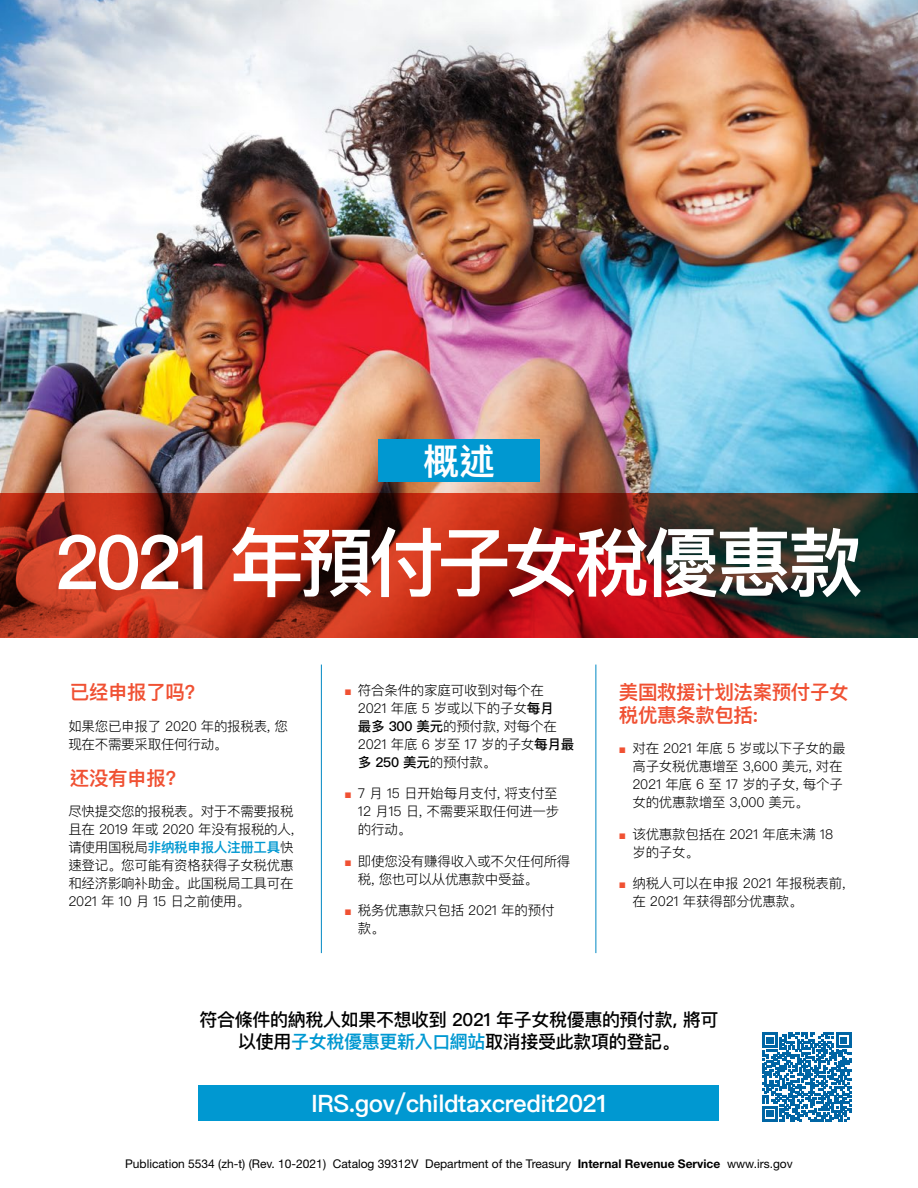
<style>
.page{position:relative;width:918px;height:1188px;background:#fff}
.page>*{position:absolute;margin:0;border:0;box-sizing:border-box;transform-origin:0 0}
.t1{font:600 75px "Ping Fang HK";letter-spacing:-.06em;color:#fff}
.t2{font:600 36px "Ping Fang HK";color:#fff}
.t3{font:600 24px "Ping Fang HK";letter-spacing:-.02em;color:#fff}
.t4{font:600 19.5px/22.5px "Ping Fang HK";letter-spacing:-.02em;color:#f05133}
.t5{font:500 18px/22.5px "Ping Fang HK";letter-spacing:-.02em;color:#000;text-align:center}
.t6{font:300 13.5px/18px "Ping Fang HK";letter-spacing:-.015em;color:#000}
.t7{font:12px "Helvetica Neue LT Std";color:#000}
.s1{font-weight:600;color:#0098d1}
.s2{font-family:"Arial";font-weight:400;font-size:12px;color:#f05133}
.s3{font-weight:500}
.s4{font-weight:700}
</style>
<div class="page">
<img style="left:0;top:0;width:918px;height:493px">
<div style="left:199px;top:1085px;width:520px;height:35px;background:#0098d1"></div>
<div style="left:378px;top:440px;width:162px;height:42px;background:#0098d1"></div>
<svg style="left:0;top:493px;width:918px;height:145px;background:#88271b"></svg>
<hr style="left:321px;top:665px;width:1px;height:288px;background:#0088c3">
<hr style="left:596px;top:665px;width:1px;height:288px;background:#0088c3">
<svg style="left:762px;top:1032px;width:89px;height:89px"></svg>
<p class="t2" style="left:423px;top:439px;width:73px">概述</p>
<h1 class="t1" style="left:55px;top:516px;width:810px">2021 年預付子女稅優惠款</h1>
<h2 class="t4" style="left:70px;top:681px;width:127px">已经申报了吗?</h2>
<p class="t6" style="left:68px;top:717px;width:221px">如果您已申报了 2020 年的报税表, 您现在不需要采取任何行动。</p>
<h2 class="t4" style="left:70px;top:766px;width:108px">还没有申报?</h2>
<p class="t6" style="left:68px;top:802px;width:227px;text-align:justify">尽快提交您的报税表。对于不需要报税且在 2019 年或 2020 年没有报税的人,请使用国税局<span class="s1">非纳税申报人注册工具</span>快速登记。您可能有资格获得子女税优惠和经济影响补助金。此国税局工具可在2021 年 10 月 15 日之前使用。</p>
<p class="t6" style="left:358px;top:681px;width:218px;text-indent:-14px"><span class="s2">■</span> 符合条件的家庭可收到对每个在<br>2021 年底 5 岁或以下的子女<span class="s3">每月<br>最多 300 美元</span>的预付款, 对每个在<br>2021 年底 6 岁至 17 岁的子女<span class="s3">每月最多 250 美元</span>的预付款。</p>
<p class="t6" style="left:358px;top:784px;width:203px;text-align:justify;text-indent:-14px"><span class="s2">■</span> 7 月 15 日开始每月支付, 将支付至12 月15 日, 不需要采取任何进一步的行动。</p>
<p class="t6" style="left:358px;top:852px;width:214px;text-indent:-14px"><span class="s2">■</span> 即使您没有赚得收入或不欠任何所得税, 您也可以从优惠款中受益。</p>
<p class="t6" style="left:358px;top:901px;width:198px;text-indent:-14px"><span class="s2">■</span> 税务优惠款只包括 2021 年的预付款。</p>
<h2 class="t4" style="left:619px;top:681px;width:231px">美国救援计划法案预付子女税优惠条款包括:</h2>
<p class="t6" style="left:632px;top:739px;width:215px;text-indent:-14px"><span class="s2">■</span> 对在 2021 年底 5 岁或以下子女的最高子女税优惠增至 3,600 美元, 对在<br>2021 年底 6 至 17 岁的子女, 每个子女的优惠款增至 3,000 美元。</p>
<p class="t6" style="left:632px;top:825px;width:202px;text-indent:-14px"><span class="s2">■</span> 该优惠款包括在 2021 年底未满 18岁的子女。</p>
<p class="t6" style="left:632px;top:874px;width:215px;text-indent:-14px"><span class="s2">■</span> 纳税人可以在申报 2021 年报税表前,在 2021 年获得部分优惠款。</p>
<p class="t5" style="left:200px;top:1008px;width:520px">符合條件的納稅人如果不想收到 2021 年子女稅優惠的預付款, 將可以使用<span class="s1">子女稅優惠更新入口網站</span>取消接受此款項的登記。</p>
<h3 class="t3" style="left:312px;top:1088px;width:296px">IRS.gov/childtaxcredit2021</h3>
<p class="t7" style="left:125px;top:1156px;width:295px">Publication 5534 (zh-t) (Rev. 10-2021) Catalog 39312V</p>
<p class="t7" style="left:425px;top:1156px;width:369px">Department of the Treasury <span class="s4">Internal Revenue Service</span> www.irs.gov</p>
</div>
